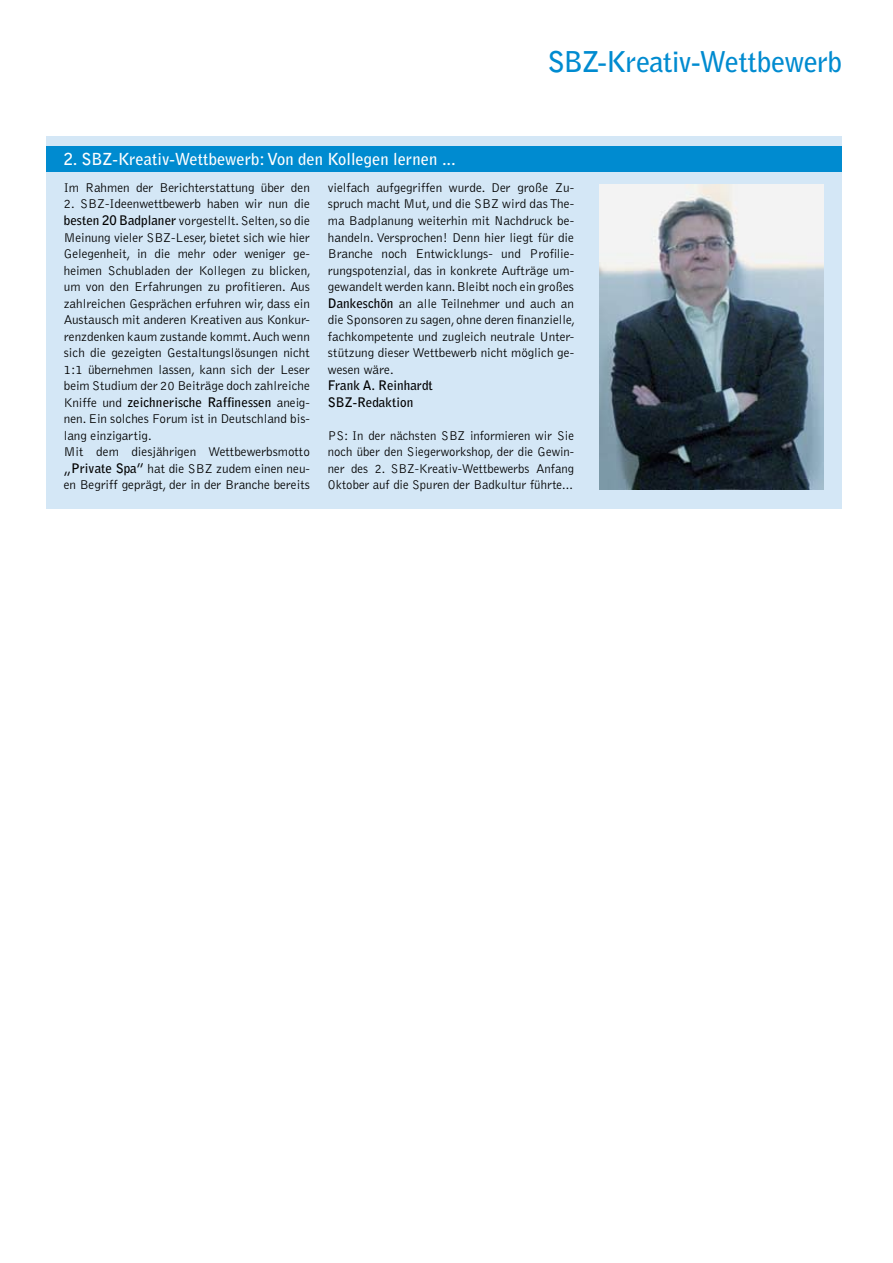
<style>
.page{position:relative;width:893px;height:1263px;background:#fff}
.page>*{position:absolute;margin:0;border:0;box-sizing:border-box;transform-origin:0 0}
.t1{font:700 28.5px "Bell Gothic Std";letter-spacing:-.025em;color:#008bd0}
.t2{font:700 16.5px "Bell Gothic Std";color:#fff}
.t3{font:300 13.2px/16.5px "Bell Gothic Std";color:#000;text-align:justify}
.t4{font:700 13.2px/16.5px "Bell Gothic Std";color:#000}
.s1{font-weight:700}
</style>
<div class="page">
<div style="left:47px;top:136px;width:795px;height:373px;background:#d4e7f6"></div>
<img style="left:600px;top:185px;width:224px;height:304px">
<div style="left:47px;top:146px;width:795px;height:26px;background:#008bd0"></div>
<p class="t2" style="left:64px;top:149px;width:393px">2. SBZ-Kreativ-Wettbewerb: Von den Kollegen lernen ...</p>
<h1 class="t1" style="left:547px;top:45px;width:296px">SBZ-Kreativ-Wettbewerb</h1>
<p class="t3" style="left:64px;top:180px;width:248px">Im Rahmen der Berichterstattung über den</p>
<p class="t3" style="left:64px;top:196px;width:249px;text-align:left">2. SBZ-Ideenwettbewerb haben wir nun die <span class="s1">besten 20 Badplaner</span> vorgestellt. Selten, so die Meinung vieler SBZ-Leser, bietet sich wie hier Gelegenheit, in die mehr oder weniger ge&shy;heimen Schubladen der Kollegen zu blicken, um von den Erfahrungen zu profitieren. Aus zahlreichen Gesprächen erfuhren wir, dass ein Austausch mit anderen Kreativen aus Konkur&shy;renzdenken kaum zustande kommt. Auch wenn sich die gezeigten Gestaltungslösungen nicht 1:1 übernehmen lassen, kann sich der Leser beim Studium der 20 Beiträge doch zahlreiche Kniffe und <span class="s1">zeichnerische Raffinessen</span> aneig&shy;nen. Ein solches Forum ist in Deutschland bis&shy;lang einzigartig.<br>Mit dem diesjährigen Wettbewerbsmotto <span class="s1">„Private Spa”</span> hat die SBZ zudem einen neu&shy;en Begriff geprägt, der in der Branche bereits</p>
<p class="t3" style="left:328px;top:180px;width:249px">vielfach aufgegriffen wurde. Der große Zu&shy;spruch macht Mut, und die SBZ wird das The&shy;ma Badplanung weiterhin mit Nachdruck be&shy;handeln. Versprochen! Denn hier liegt für die Branche noch Entwicklungs- und Profilie&shy;rungspotenzial, das in konkrete Aufträge um&shy;gewandelt werden kann. Bleibt noch ein großes <span class="s1">Dankeschön</span> an alle Teilnehmer und auch an die Sponsoren zu sagen, ohne deren finanzielle, fachkompetente und zugleich neutrale Unter&shy;stützung dieser Wettbewerb nicht möglich ge&shy;wesen wäre.</p>
<p class="t4" style="left:328px;top:377px;width:107px">Frank A. Reinhardt<br>SBZ-Redaktion</p>
<p class="t3" style="left:328px;top:427px;width:248px">PS: In der nächsten SBZ informieren wir Sie noch über den Siegerworkshop, der die Gewin&shy;ner des 2. SBZ-Kreativ-Wettbewerbs Anfang Oktober auf die Spuren der Badkultur führte...</p>
</div>
